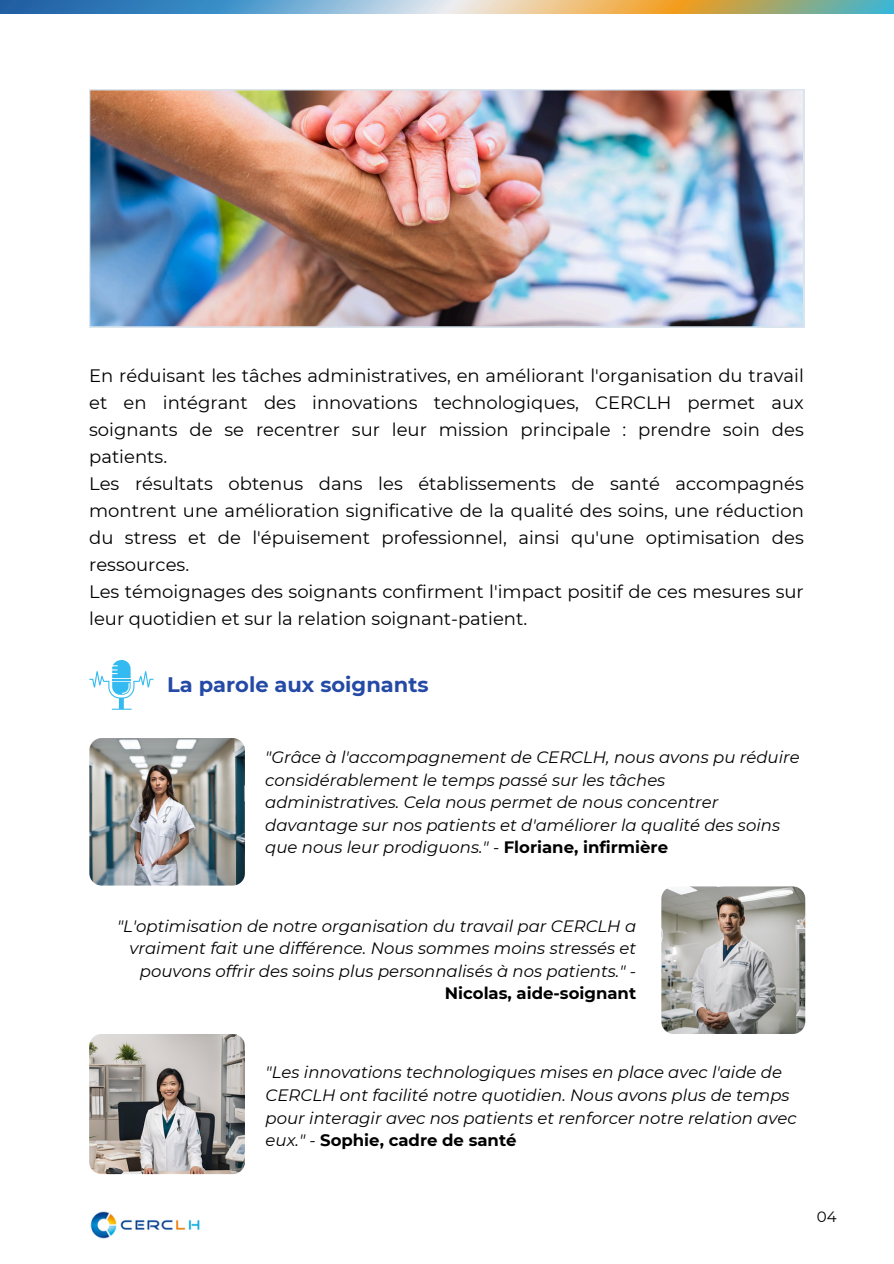
<style>
.page{position:relative;width:894px;height:1264px;background:#fff}
.page>*{position:absolute;margin:0;border:0;box-sizing:border-box;transform-origin:0 0}
.t1{font:700 21px "Montserrat";color:#244aa5}
.t2{font:18px/27px "Montserrat";color:#000;text-align:justify}
.t3{font:italic 16.5px/22.5px "Montserrat";color:#000}
.t4{font:15px "Montserrat";color:#000}
.s1{font-style:normal}
.s2{font-weight:700;font-style:normal}
</style>
<div class="page">
<img style="left:90px;top:1211px;width:110px;height:26px">
<svg style="left:0;top:0;width:893px;height:13px;background:#91a8a4"></svg>
<img style="left:89px;top:89px;width:714px;height:238px">
<svg style="left:89px;top:660px;width:64px;height:49px"></svg>
<img style="left:661px;top:886px;width:144px;height:147px;border-radius:12px">
<img style="left:89px;top:738px;width:156px;height:147px;border-radius:12px">
<img style="left:89px;top:1033px;width:155px;height:141px;border-radius:12px">
<p class="t2" style="left:89px;top:362px;width:716px">En réduisant les tâches administratives, en améliorant l'organisation du travail et en intégrant des innovations technologiques, CERCLH permet aux soignants de se recentrer sur leur mission principale : prendre soin des patients.</p>
<p class="t2" style="left:89px;top:470px;width:716px">Les résultats obtenus dans les établissements de santé accompagnés montrent une amélioration significative de la qualité des soins, une réduction du stress et de l'épuisement professionnel, ainsi qu'une optimisation des ressources.</p>
<p class="t2" style="left:89px;top:578px;width:716px">Les témoignages des soignants confirment l'impact positif de ces mesures sur leur quotidien et sur la relation soignant-patient.</p>
<p class="t1" style="left:167px;top:671px;width:263px">La parole aux soignants</p>
<p class="t3" style="left:265px;top:746px;width:535px">"Grâce à l'accompagnement de CERCLH, nous avons pu réduire considérablement le temps passé sur les tâches administratives. Cela nous permet de nous concentrer davantage sur nos patients et d'améliorer la qualité des soins que nous leur prodiguons." <span class="s1">-</span> <span class="s2">Floriane, infirmière</span></p>
<p class="t3" style="left:117px;top:914px;width:520px;text-align:right">"L'optimisation de notre organisation du travail par CERCLH a vraiment fait une différence. Nous sommes moins stressés et pouvons offrir des soins plus personnalisés à nos patients." - <span class="s2">Nicolas, aide-soignant</span></p>
<p class="t3" style="left:265px;top:1061px;width:532px">"Les innovations technologiques mises en place avec l'aide de CERCLH ont facilité notre quotidien. Nous avons plus de temps pour interagir avec nos patients et renforcer notre relation avec eux." - <span class="s2">Sophie, cadre de santé</span></p>
<p class="t4" style="left:816px;top:1206px;width:21px">04</p>
</div>
